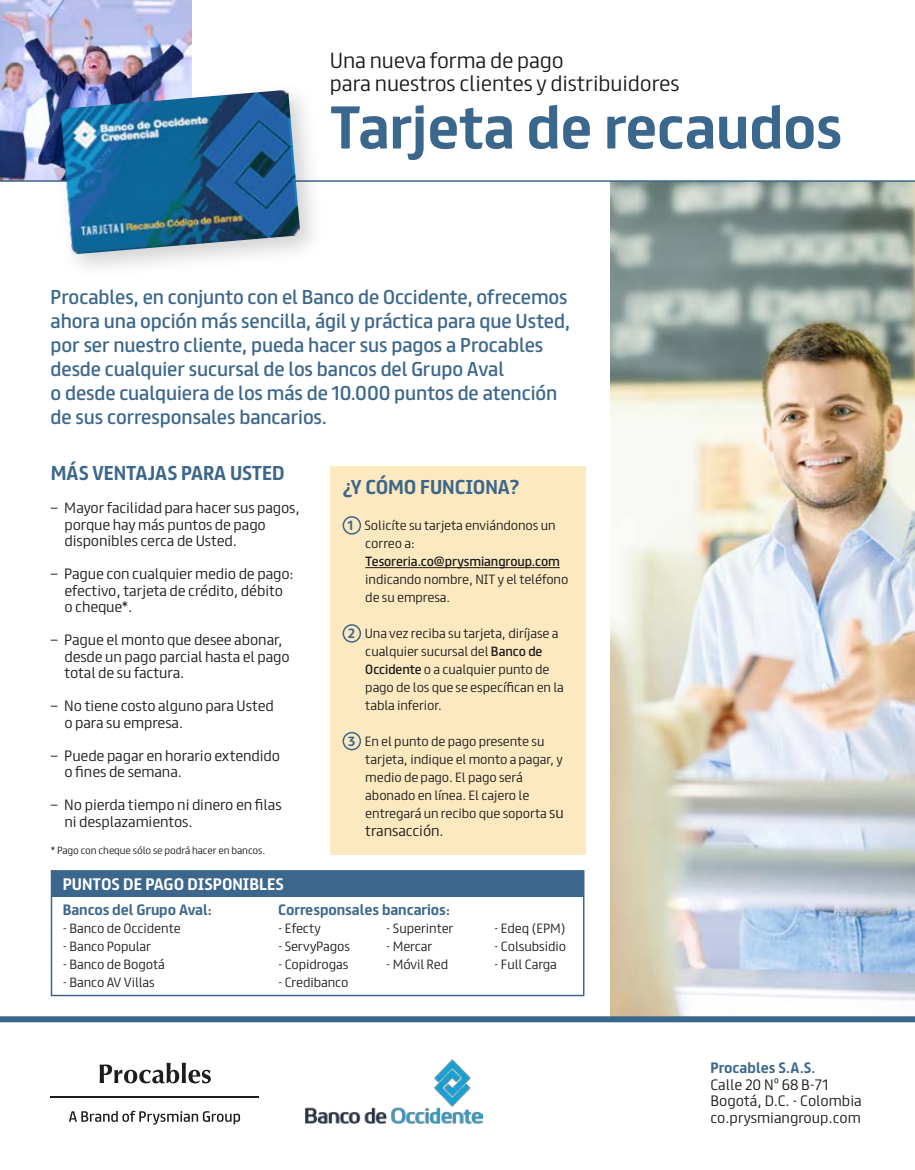
<style>
.page{position:relative;width:915px;height:1170px;background:#fff}
.page>*{position:absolute;margin:0;border:0;box-sizing:border-box;transform-origin:0 0}
.t1{font:700 54px "FS Truman";letter-spacing:-.005em;color:#3c678c}
.t2{font:300 19.5px/22.5px "FS Truman";letter-spacing:-.005em;color:#1c1b1b}
.t3{font:18px/24px "FS Truman";letter-spacing:-.005em;color:#3c678c}
.t4{font:700 18px "FS Truman";letter-spacing:-.005em;color:#3c678c}
.t5{font:700 15px "FS Truman";color:#fff}
.t6{font:300 13.5px/16.5px "FS Truman";letter-spacing:-.005em;color:#1c1b1b}
.t7{font:700 13.5px "FS Truman";letter-spacing:-.005em;color:#3c678c}
.t8{font:300 12px/18px "FS Truman";letter-spacing:-.005em;color:#1c1b1b}
.t9{font:300 12px "FS Truman";letter-spacing:-.005em;color:#1d1d1b}
.t10{font:12px "FS Truman";letter-spacing:-.005em;color:#1c1b1b}
.t11{font:300 9.3px "FS Truman";letter-spacing:-.005em;color:#1c1b1b}
.s1{font-weight:700;color:#3c678c}
.s2{font-weight:400}
.s3{font-size:13.5px}
</style>
<div class="page">
<div style="left:330px;top:465px;width:256px;height:389px;background:#fde9c0"></div>
<img style="left:610px;top:182px;width:304px;height:834px">
<img style="left:0;top:0;width:192px;height:180px">
<hr style="left:365px;top:567px;width:194px;height:1px;background:#1c1b1b">
<hr style="left:0;top:180px;width:914px;height:2px;background:#3c678c">
<hr style="left:50px;top:1096px;width:209px;height:1px;background:#1d1d1b">
<svg style="left:69px;top:1110px;width:171px;height:14px"></svg>
<svg style="left:100px;top:1062px;width:111px;height:21px"></svg>
<img style="left:44px;top:73px;width:288px;height:195px">
<img style="left:60px;top:90px;width:240px;height:164px">
<div style="left:0;top:1016px;width:914px;height:6px;background:#3c678c"></div>
<img style="left:305px;top:1059px;width:177px;height:63px">
<div style="left:342px;top:516px;width:19px;height:18px;border:2px solid #3c678c;border-radius:50%"></div>
<div style="left:342px;top:624px;width:19px;height:18px;border:2px solid #3c678c;border-radius:50%"></div>
<div style="left:342px;top:731px;width:19px;height:19px;border:2px solid #3c678c;border-radius:50%"></div>
<div style="left:51px;top:870px;width:533px;height:126px;border:2px solid #3c678c"></div>
<div style="left:51px;top:870px;width:532px;height:26px;background:#3c678c"></div>
<h2 class="t2" style="left:330px;top:48px;width:351px">Una nueva forma de pago<br>para nuestros clientes y distribuidores</h2>
<h1 class="t1" style="left:330px;top:80px;width:514px">Tarjeta de recaudos</h1>
<p class="t3" style="left:51px;top:283px;width:521px">Procables, en conjunto con el Banco de Occidente, ofrecemos ahora una opción más sencilla, ágil y práctica para que Usted, por ser nuestro cliente, pueda hacer sus pagos a Procables desde cualquier sucursal de los bancos del Grupo Aval<br>o desde cualquiera de los más de 10.000 puntos de atención de sus corresponsales bancarios.</p>
<h3 class="t4" style="left:51px;top:457px;width:235px">MÁS VENTAJAS PARA USTED</h3>
<p class="t6" style="left:64px;top:498px;width:237px;text-indent:-14px">– Mayor facilidad para hacer sus pagos, porque hay más puntos de pago disponibles cerca de Usted.</p>
<p class="t6" style="left:64px;top:564px;width:231px;text-indent:-14px">– Pague con cualquier medio de pago: efectivo, tarjeta de crédito, débito o cheque*.</p>
<p class="t6" style="left:64px;top:630px;width:227px;text-indent:-14px">– Pague el monto que desee abonar, desde un pago parcial hasta el pago total de su factura.</p>
<p class="t6" style="left:64px;top:696px;width:211px;text-indent:-14px">– No tiene costo alguno para Usted o para su empresa.</p>
<p class="t6" style="left:64px;top:746px;width:217px;text-indent:-14px">– Puede pagar en horario extendido o fines de semana.</p>
<p class="t6" style="left:64px;top:795px;width:219px;text-indent:-14px">– No pierda tiempo ni dinero en filas ni desplazamientos.</p>
<p class="t11" style="left:51px;top:842px;width:216px">* Pago con cheque sólo se podrá hacer en bancos.</p>
<h3 class="t4" style="left:342px;top:471px;width:178px">¿Y CÓMO FUNCIONA?</h3>
<p class="t8" style="left:365px;top:515px;width:192px;text-indent:-18px"><span class="s1">1</span> Solicíte su tarjeta enviándonos un correo a:</p>
<p class="t10" style="left:365px;top:551px;width:196px">Tesoreria.co@prysmiangroup.com</p>
<p class="t8" style="left:365px;top:569px;width:204px">indicando nombre, NIT y el teléfono de su empresa.</p>
<p class="t8" style="left:365px;top:623px;width:200px;text-indent:-17px"><span class="s1">2</span> Una vez reciba su tarjeta, diríjase a cualquier sucursal del <span class="s2">Banco de<br>Occidente</span> o a cualquier punto de pago de los que se específican en la tabla inferior.</p>
<p class="t8" style="left:365px;top:731px;width:200px;text-indent:-17px"><span class="s1">3</span> En el punto de pago presente su tarjeta, indique el monto a pagar, y medio de pago. El pago será abonado en línea. El cajero le entregará un recibo que soporta <span class="s3">su</span></p>
<p class="t6" style="left:365px;top:821px;width:80px">transacción.</p>
<p class="t5" style="left:63px;top:870px;width:222px">PUNTOS DE PAGO DISPONIBLES</p>
<p class="t7" style="left:63px;top:897px;width:150px">Bancos del Grupo Aval:</p>
<p class="t9" style="left:63px;top:917px;width:119px">- Banco de Occidente</p>
<p class="t9" style="left:63px;top:935px;width:90px">- Banco Popular</p>
<p class="t9" style="left:63px;top:953px;width:103px">- Banco de Bogotá</p>
<p class="t9" style="left:63px;top:971px;width:94px">- Banco AV Villas</p>
<p class="t7" style="left:278px;top:897px;width:173px">Corresponsales bancarios:</p>
<p class="t9" style="left:278px;top:917px;width:44px">- Efecty</p>
<p class="t9" style="left:386px;top:917px;width:69px">- Superinter</p>
<p class="t9" style="left:494px;top:917px;width:73px">- Edeq (EPM)</p>
<p class="t9" style="left:278px;top:935px;width:73px">- ServyPagos</p>
<p class="t9" style="left:386px;top:935px;width:48px">- Mercar</p>
<p class="t9" style="left:494px;top:935px;width:73px">- Colsubsidio</p>
<p class="t9" style="left:278px;top:953px;width:72px">- Copidrogas</p>
<p class="t9" style="left:386px;top:953px;width:64px">- Móvil Red</p>
<p class="t9" style="left:494px;top:953px;width:64px">- Full Carga</p>
<p class="t9" style="left:278px;top:971px;width:72px">- Credibanco</p>
<p class="t7" style="left:710px;top:1055px;width:106px">Procables S.A.S.</p>
<p class="t6" style="left:710px;top:1074px;width:153px">Calle 20 Nº 68 B-71<br>Bogotá, D.C. - Colombia co.prysmiangroup.com</p>
</div>
